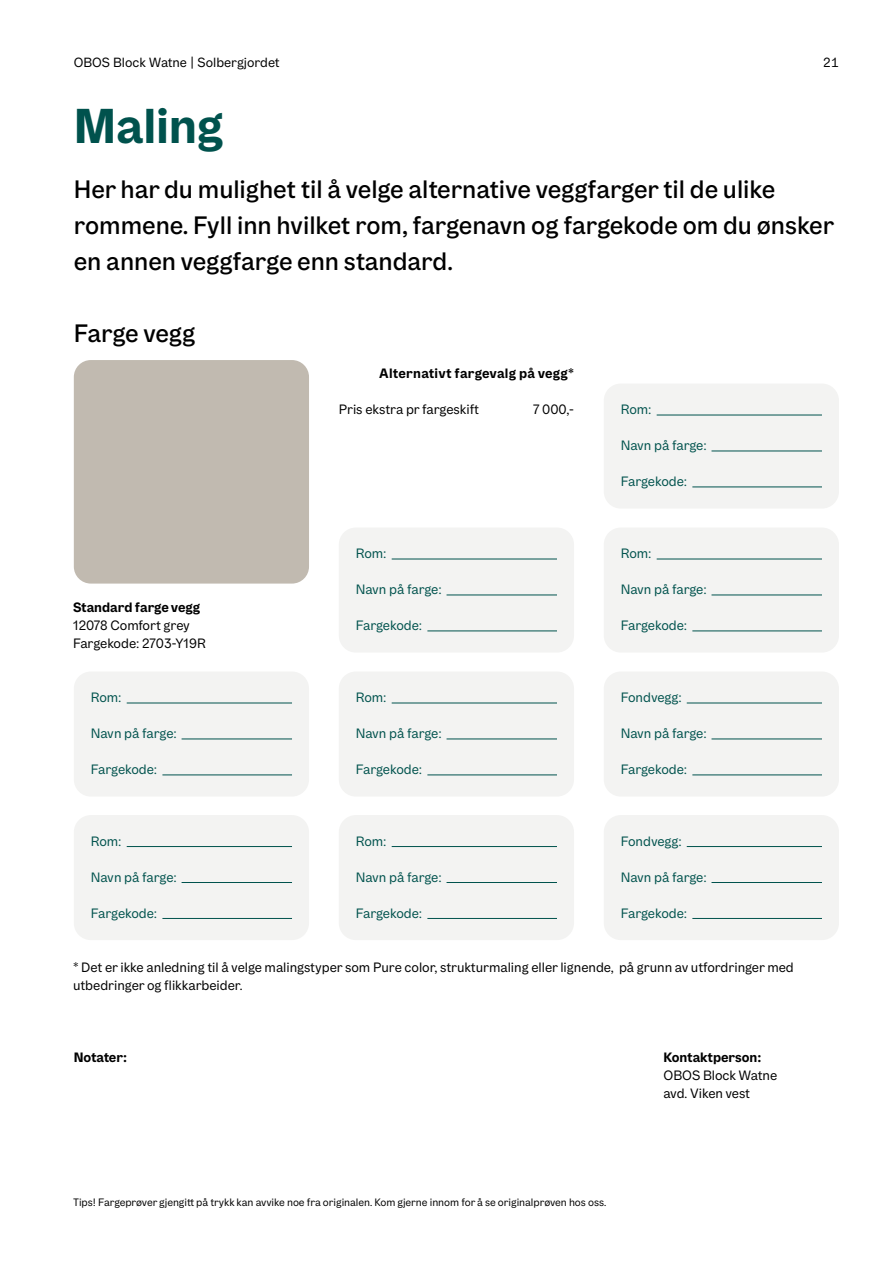
<style>
.page{position:relative;width:893px;height:1263px;background:#fff}
.page>*{position:absolute;margin:0;border:0;box-sizing:border-box;transform-origin:0 0}
.t1{font:700 49.5px "OBOS Text";letter-spacing:-.005em;color:#00524d}
.t2{font:500 25.5px/36px "OBOS Text";color:#000}
.t3{font:13.65px "OBOS Text";color:#00524d}
.t4{font:13.65px/18px "OBOS Text";color:#000}
.t5{font:700 13.65px "OBOS Text";color:#000}
.t6{font:700 13.65px "OBOS Text";letter-spacing:.02em;color:#000}
.t7{font:13.5px "OBOS Text";color:#000}
.t8{font:10.8px "OBOS Text";color:#000}
</style>
<div class="page">
<div style="left:74px;top:671px;width:235px;height:125px;background:#f3f3f2;border-radius:17px"></div>
<hr style="left:127px;top:703px;width:165px;height:1px;background:#00524d">
<hr style="left:182px;top:739px;width:110px;height:1px;background:#00524d">
<hr style="left:162px;top:775px;width:130px;height:1px;background:#00524d">
<div style="left:74px;top:815px;width:235px;height:125px;background:#f3f3f2;border-radius:17px"></div>
<hr style="left:127px;top:846px;width:165px;height:1px;background:#00524d">
<hr style="left:182px;top:882px;width:110px;height:1px;background:#00524d">
<hr style="left:162px;top:918px;width:130px;height:1px;background:#00524d">
<div style="left:339px;top:671px;width:235px;height:125px;background:#f3f3f2;border-radius:17px"></div>
<hr style="left:392px;top:703px;width:165px;height:1px;background:#00524d">
<hr style="left:447px;top:739px;width:110px;height:1px;background:#00524d">
<hr style="left:427px;top:775px;width:130px;height:1px;background:#00524d">
<div style="left:339px;top:527px;width:235px;height:125px;background:#f3f3f2;border-radius:17px"></div>
<hr style="left:392px;top:559px;width:165px;height:1px;background:#00524d">
<hr style="left:447px;top:595px;width:110px;height:1px;background:#00524d">
<hr style="left:427px;top:631px;width:130px;height:1px;background:#00524d">
<div style="left:339px;top:815px;width:235px;height:125px;background:#f3f3f2;border-radius:17px"></div>
<hr style="left:392px;top:846px;width:165px;height:1px;background:#00524d">
<hr style="left:447px;top:882px;width:110px;height:1px;background:#00524d">
<hr style="left:427px;top:918px;width:130px;height:1px;background:#00524d">
<div style="left:604px;top:671px;width:235px;height:125px;background:#f3f3f2;border-radius:17px"></div>
<hr style="left:687px;top:703px;width:135px;height:1px;background:#00524d">
<hr style="left:711px;top:739px;width:111px;height:1px;background:#00524d">
<hr style="left:692px;top:775px;width:130px;height:1px;background:#00524d">
<div style="left:604px;top:527px;width:235px;height:125px;background:#f3f3f2;border-radius:17px"></div>
<hr style="left:657px;top:559px;width:165px;height:1px;background:#00524d">
<hr style="left:711px;top:595px;width:111px;height:1px;background:#00524d">
<hr style="left:692px;top:631px;width:130px;height:1px;background:#00524d">
<div style="left:604px;top:383px;width:235px;height:126px;background:#f3f3f2;border-radius:17px"></div>
<hr style="left:657px;top:415px;width:165px;height:1px;background:#00524d">
<hr style="left:711px;top:451px;width:111px;height:1px;background:#00524d">
<hr style="left:692px;top:487px;width:130px;height:1px;background:#00524d">
<div style="left:604px;top:815px;width:235px;height:125px;background:#f3f3f2;border-radius:17px"></div>
<hr style="left:687px;top:846px;width:135px;height:1px;background:#00524d">
<hr style="left:711px;top:882px;width:111px;height:1px;background:#00524d">
<hr style="left:692px;top:918px;width:130px;height:1px;background:#00524d">
<p class="t7" style="left:74px;top:54px;width:207px">OBOS Block Watne | Solbergjordet</p>
<p class="t7" style="left:823px;top:54px;width:18px">21</p>
<h1 class="t1" style="left:74px;top:94px;width:151px">Maling</h1>
<h2 class="t2" style="left:74px;top:171px;width:762px">Her har du mulighet til å velge alternative veggfarger til de ulike rommene. Fyll inn hvilket rom, fargenavn og fargekode om du ønsker en annen veggfarge enn standard.</h2>
<h2 class="t2" style="left:74px;top:315px;width:123px">Farge vegg</h2>
<p class="t5" style="left:73px;top:599px;width:129px">Standard farge vegg</p>
<p class="t4" style="left:73px;top:616px;width:134px">12078 Comfort grey<br>Fargekode: 2703-Y19R</p>
<p class="t3" style="left:91px;top:689px;width:32px">Rom:</p>
<p class="t3" style="left:91px;top:725px;width:87px">Navn på farge:</p>
<p class="t3" style="left:91px;top:761px;width:68px">Fargekode:</p>
<p class="t3" style="left:91px;top:833px;width:32px">Rom:</p>
<p class="t3" style="left:91px;top:869px;width:87px">Navn på farge:</p>
<p class="t3" style="left:91px;top:905px;width:68px">Fargekode:</p>
<p class="t6" style="left:379px;top:365px;width:196px">Alternativt fargevalg på vegg*</p>
<p class="t4" style="left:339px;top:400px;width:142px">Pris ekstra pr fargeskift</p>
<p class="t4" style="left:533px;top:400px;width:41px">7 000,-</p>
<p class="t3" style="left:356px;top:545px;width:32px">Rom:</p>
<p class="t3" style="left:356px;top:581px;width:87px">Navn på farge:</p>
<p class="t3" style="left:356px;top:617px;width:68px">Fargekode:</p>
<p class="t3" style="left:356px;top:689px;width:32px">Rom:</p>
<p class="t3" style="left:356px;top:725px;width:87px">Navn på farge:</p>
<p class="t3" style="left:356px;top:761px;width:68px">Fargekode:</p>
<p class="t3" style="left:356px;top:833px;width:32px">Rom:</p>
<p class="t3" style="left:356px;top:869px;width:87px">Navn på farge:</p>
<p class="t3" style="left:356px;top:905px;width:68px">Fargekode:</p>
<p class="t3" style="left:621px;top:401px;width:32px">Rom:</p>
<p class="t3" style="left:621px;top:437px;width:87px">Navn på farge:</p>
<p class="t3" style="left:621px;top:473px;width:68px">Fargekode:</p>
<p class="t3" style="left:621px;top:545px;width:32px">Rom:</p>
<p class="t3" style="left:621px;top:581px;width:87px">Navn på farge:</p>
<p class="t3" style="left:621px;top:617px;width:68px">Fargekode:</p>
<p class="t3" style="left:621px;top:689px;width:63px">Fondvegg:</p>
<p class="t3" style="left:621px;top:725px;width:87px">Navn på farge:</p>
<p class="t3" style="left:621px;top:761px;width:68px">Fargekode:</p>
<p class="t3" style="left:621px;top:833px;width:63px">Fondvegg:</p>
<p class="t3" style="left:621px;top:869px;width:87px">Navn på farge:</p>
<p class="t3" style="left:621px;top:905px;width:68px">Fargekode:</p>
<p class="t4" style="left:73px;top:958px;width:722px">* Det er ikke anledning til å velge malingstyper som Pure color, strukturmaling eller lignende, på grunn av utfordringer med utbedringer og flikkarbeider.</p>
<p class="t5" style="left:74px;top:1049px;width:55px">Notater:</p>
<p class="t8" style="left:73px;top:1195px;width:535px">Tips! Fargeprøver gjengitt på trykk kan avvike noe fra originalen. Kom gjerne innom for å se originalprøven hos oss.</p>
<p class="t5" style="left:663px;top:1048px;width:99px">Kontaktperson:</p>
<p class="t4" style="left:663px;top:1066px;width:115px">OBOS Block Watne avd. Viken vest</p>
</div>
